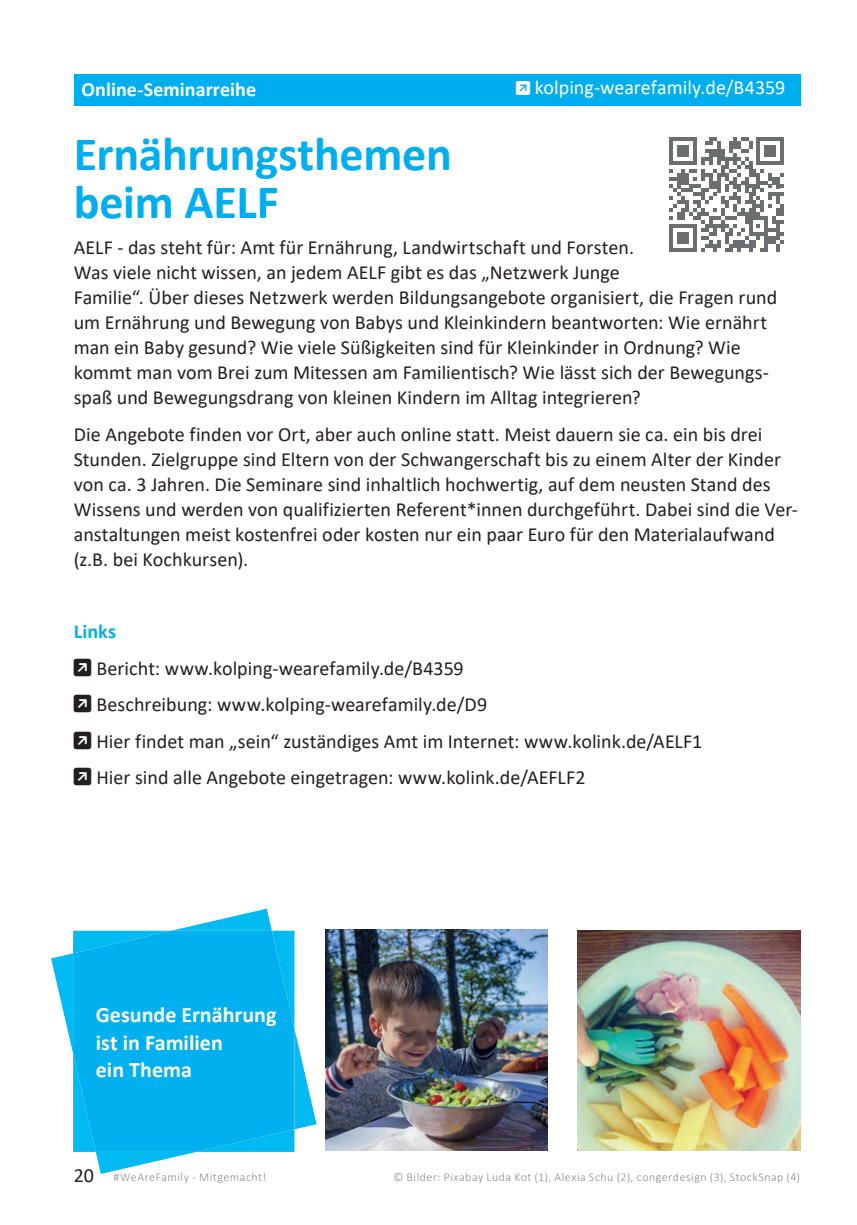
<style>
.page{position:relative;width:857px;height:1225px;background:#fff}
.page>*{position:absolute;margin:0;border:0;box-sizing:border-box;transform-origin:0 0}
.t1{font:700 48px/48px "Calibri";letter-spacing:-.005em;color:#00aeef}
.t2{font:700 22px/27.6px "Calibri";color:#fff}
.t3{font:20px/25px "Calibri";color:#231f20}
.t4{font:20px "Calibri";color:#fff}
.t5{font:700 20px "Calibri";letter-spacing:.005em;color:#fff}
.t6{font:700 20px "Calibri";letter-spacing:.01em;color:#00aeef}
.t7{font:300 12px "Calibri";letter-spacing:.04em;color:#8a8c8f}
.s1{font-weight:400;font-size:20px;color:#231f20}
</style>
<div class="page">
<div style="left:74px;top:74px;width:725px;height:31px;background:#00aeef"></div>
<svg style="left:669px;top:137px;width:114px;height:115px"></svg>
<img style="left:326px;top:929px;width:221px;height:221px">
<img style="left:577px;top:930px;width:222px;height:220px">
<svg style="left:51px;top:908px;width:265px;height:266px"></svg>
<svg style="left:73px;top:930px;width:221px;height:222px;background:#01b1ef"></svg>
<p class="t5" style="left:81px;top:75px;width:176px">Online-Seminarreihe</p>
<p class="t4" style="left:534px;top:74px;width:252px">kolping-wearefamily.de/B4359</p>
<h1 class="t1" style="left:74px;top:129px;width:379px">Ernährungsthemen beim AELF</h1>
<p class="t3" style="left:74px;top:235px;width:704px">AELF - das steht für: Amt für Ernährung, Landwirtschaft und Forsten.<br>Was viele nicht wissen, an jedem AELF gibt es das „Netzwerk Junge<br>Familie“. Über dieses Netzwerk werden Bildungsangebote organisiert, die Fragen rund um Ernährung und Bewegung von Babys und Kleinkindern beantworten: Wie ernährt man ein Baby gesund? Wie viele Süßigkeiten sind für Kleinkinder in Ordnung? Wie kommt man vom Brei zum Mitessen am Familientisch? Wie lässt sich der Bewegungs&shy;spaß und Bewegungsdrang von kleinen Kindern im Alltag integrieren?</p>
<p class="t3" style="left:74px;top:421px;width:725px">Die Angebote finden vor Ort, aber auch online statt. Meist dauern sie ca. ein bis drei Stunden. Zielgruppe sind Eltern von der Schwangerschaft bis zu einem Alter der Kinder von ca. 3 Jahren. Die Seminare sind inhaltlich hochwertig, auf dem neusten Stand des Wissens und werden von qualifizierten Referent*innen durchgeführt. Dabei sind die Ver&shy;anstaltungen meist kostenfrei oder kosten nur ein paar Euro für den Materialaufwand (z.B. bei Kochkursen).</p>
<p class="t6" style="left:74px;top:617px;width:44px">Links</p>
<p class="t3" style="left:96px;top:649px;width:607px;line-height:36.4px">Bericht: www.kolping-wearefamily.de/B4359<br>Beschreibung: www.kolping-wearefamily.de/D9<br>Hier findet man „sein“ zuständiges Amt im Internet: www.kolink.de/AELF1<br>Hier sind alle Angebote eingetragen: www.kolink.de/AEFLF2</p>
<p class="t2" style="left:96px;top:1000px;width:182px">Gesunde Ernährung ist in Familien<br>ein Thema</p>
<p class="t7" style="left:74px;top:1169px;width:194px"><span class="s1">20</span> #WeAreFamily - Mitgemacht!</p>
<p class="t7" style="left:393px;top:1169px;width:408px">© Bilder: Pixabay Luda Kot (1), Alexia Schu (2), congerdesign (3), StockSnap (4)</p>
</div>
